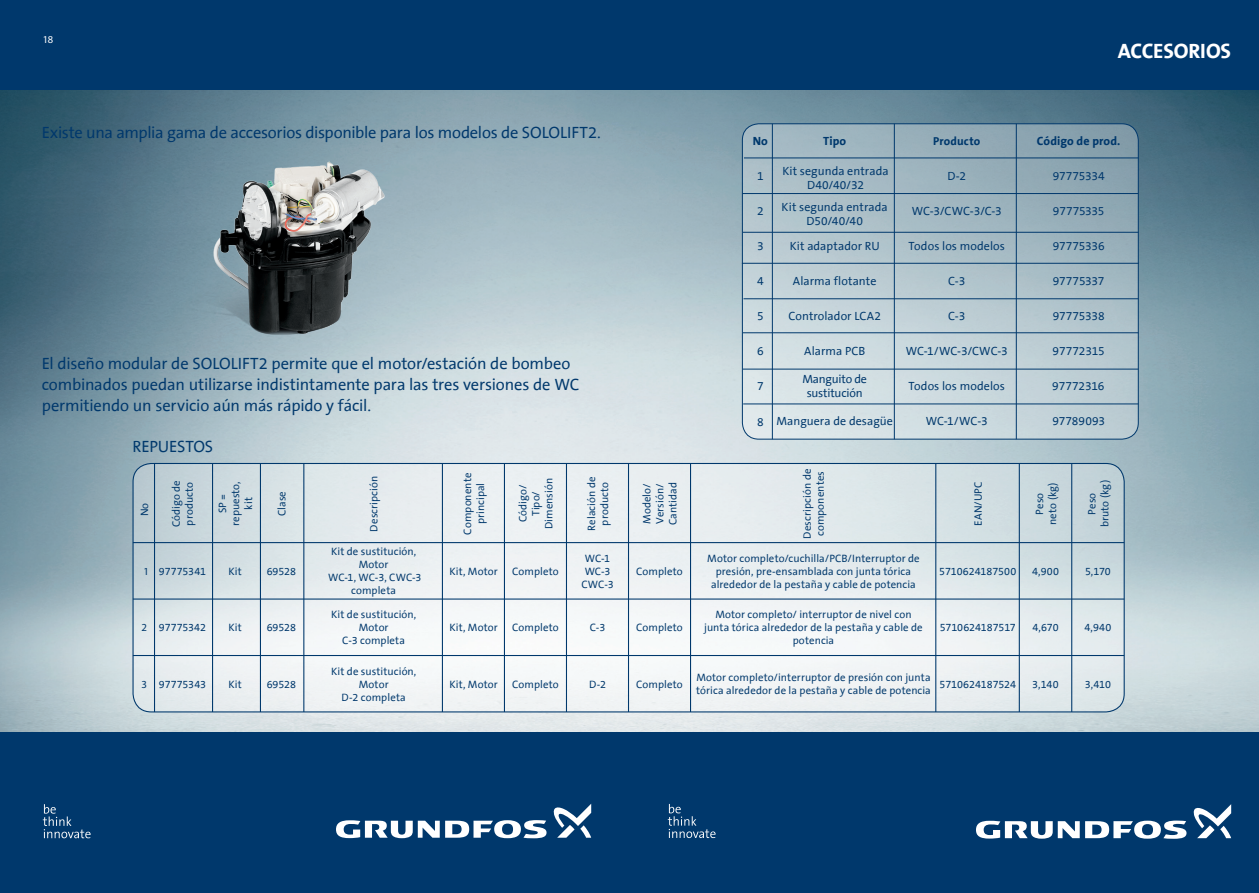
<style>
.page{position:relative;width:1259px;height:893px;background:#fff}
.page>*{position:absolute;margin:0;border:0;box-sizing:border-box;transform-origin:0 0}
.t1{font:700 21px "Grundfos The Sans";color:#fff}
.t2{font:16.5px/21px "Grundfos The Sans";letter-spacing:-.01em;color:#00386c}
.t3{font:12px/13.6px "Grundfos The Sans";color:#00386c;text-align:center}
.t4{font:12px/13.6px "Grundfos The Sans";letter-spacing:-.02em;color:#00386c;text-align:center}
.t5{font:700 12px "Grundfos The Sans";color:#00386c}
.t6{font:700 11.7px "Grundfos The Sans";color:#00386c}
.t7{font:10.8px/12.9px "Grundfos The Sans";letter-spacing:.01em;color:#00386c;text-align:center}
.t8{font:10.8px "Grundfos The Sans";letter-spacing:-.01em;color:#00386c}
.t9{font:10.8px "Myriad Pro";color:#00386c}
.t10{font:10.5px "Myriad Pro";color:#fff}
</style>
<div class="page">
<img style="left:0;top:89px;width:1258px;height:643px">
<svg style="left:133px;top:463px;width:991px;height:249px;fill:#e9eef0"></svg>
<svg style="left:742px;top:124px;width:396px;height:315px;background:#b1c4cc"></svg>
<div style="left:742px;top:123px;width:396px;height:317px;border:1px solid #00386c;border-radius:17px"></div>
<hr style="left:742px;top:193px;width:396px;height:1px;background:#00386c">
<hr style="left:743px;top:232px;width:395px;height:1px;background:#00386c">
<hr style="left:742px;top:263px;width:396px;height:1px;background:#00386c">
<hr style="left:744px;top:158px;width:394px;height:1px;background:#00386c">
<hr style="left:133px;top:542px;width:991px;height:1px;background:#00386c">
<hr style="left:133px;top:598px;width:991px;height:2px;background:#00386c">
<hr style="left:133px;top:655px;width:991px;height:1px;background:#00386c">
<hr style="left:743px;top:298px;width:395px;height:1px;background:#00386c">
<hr style="left:743px;top:332px;width:395px;height:1px;background:#00386c">
<hr style="left:743px;top:369px;width:395px;height:1px;background:#00386c">
<hr style="left:743px;top:403px;width:395px;height:1px;background:#00386c">
<hr style="left:772px;top:124px;width:1px;height:315px;background:#00386c">
<hr style="left:894px;top:124px;width:1px;height:315px;background:#00386c">
<hr style="left:1015px;top:124px;width:1px;height:315px;background:#00386c">
<hr style="left:154px;top:463px;width:1px;height:249px;background:#00386c">
<hr style="left:260px;top:463px;width:1px;height:249px;background:#00386c">
<hr style="left:303px;top:463px;width:1px;height:249px;background:#00386c">
<hr style="left:442px;top:463px;width:1px;height:249px;background:#00386c">
<hr style="left:935px;top:463px;width:1px;height:249px;background:#00386c">
<hr style="left:504px;top:463px;width:1px;height:249px;background:#00386c">
<hr style="left:566px;top:463px;width:1px;height:249px;background:#00386c">
<hr style="left:1071px;top:463px;width:1px;height:249px;background:#00386c">
<hr style="left:1018px;top:463px;width:2px;height:249px;background:#00386c">
<hr style="left:690px;top:463px;width:1px;height:249px;background:#00386c">
<hr style="left:212px;top:463px;width:1px;height:249px;background:#00386c">
<hr style="left:628px;top:463px;width:1px;height:249px;background:#00386c">
<img style="left:44px;top:127px;width:354px;height:218px">
<div style="left:0;top:0;width:1259px;height:89px;background:#00386c"></div>
<div style="left:0;top:732px;width:1259px;height:161px;background:#00386c"></div>
<svg style="left:976px;top:821px;width:103px;height:18px"></svg>
<svg style="left:1085px;top:821px;width:101px;height:18px"></svg>
<svg style="left:1193px;top:804px;width:38px;height:34px"></svg>
<svg style="left:336px;top:820px;width:210px;height:18px"></svg>
<svg style="left:553px;top:804px;width:38px;height:34px"></svg>
<svg style="left:43px;top:804px;width:48px;height:34px"></svg>
<svg style="left:668px;top:804px;width:47px;height:34px"></svg>
<p class="t10" style="left:43px;top:33px;width:12px">18</p>
<h2 class="t2" style="left:42px;top:123px;width:560px">Existe una amplia gama de accesorios disponible para los modelos de SOLOLIFT2.</h2>
<h2 class="t2" style="left:42px;top:354px;width:539px">El diseño modular de SOLOLIFT2 permite que el motor/estación de bombeo combinados puedan utilizarse indistintamente para las tres versiones de WC permitiendo un servicio aún más rápido y fácil.</h2>
<h2 class="t2" style="left:132px;top:436px;width:82px">REPUESTOS</h2>
<h1 class="t1" style="left:1117px;top:39px;width:13px">ACCESORIOS</h1>
<p class="t5" style="left:752px;top:135px;width:17px">No</p>
<p class="t3" style="left:757px;top:170px;width:8px">1</p>
<p class="t3" style="left:757px;top:205px;width:8px">2</p>
<p class="t3" style="left:757px;top:240px;width:8px">3</p>
<p class="t3" style="left:757px;top:275px;width:8px">4</p>
<p class="t3" style="left:757px;top:310px;width:8px">5</p>
<p class="t3" style="left:757px;top:345px;width:8px">6</p>
<p class="t3" style="left:757px;top:380px;width:8px">7</p>
<p class="t3" style="left:757px;top:416px;width:8px">8</p>
<p class="t5" style="left:823px;top:135px;width:25px">Tipo</p>
<p class="t6" style="left:933px;top:135px;width:48px">Producto</p>
<p class="t5" style="left:1037px;top:135px;width:85px">Código de prod.</p>
<p class="t3" style="left:782px;top:165px;width:108px">Kit segunda entrada<br>D40/40/32</p>
<p class="t3" style="left:947px;top:170px;width:20px">D-2</p>
<p class="t3" style="left:1052px;top:170px;width:53px">97775334</p>
<p class="t3" style="left:781px;top:201px;width:108px">Kit segunda entrada<br>D50/40/40</p>
<p class="t3" style="left:911px;top:205px;width:92px">WC-3/CWC-3/C-3</p>
<p class="t3" style="left:1053px;top:205px;width:53px">97775335</p>
<p class="t3" style="left:790px;top:240px;width:91px">Kit adaptador RU</p>
<p class="t3" style="left:908px;top:240px;width:98px">Todos los modelos</p>
<p class="t3" style="left:1052px;top:240px;width:53px">97775336</p>
<p class="t3" style="left:793px;top:275px;width:85px">Alarma flotante</p>
<p class="t3" style="left:948px;top:275px;width:19px">C-3</p>
<p class="t3" style="left:1052px;top:275px;width:53px">97775337</p>
<p class="t3" style="left:788px;top:310px;width:94px">Controlador LCA2</p>
<p class="t3" style="left:948px;top:310px;width:19px">C-3</p>
<p class="t3" style="left:1052px;top:310px;width:53px">97775338</p>
<p class="t3" style="left:804px;top:345px;width:62px">Alarma PCB</p>
<p class="t3" style="left:905px;top:345px;width:104px">WC-1/WC-3/CWC-3</p>
<p class="t3" style="left:1052px;top:345px;width:54px">97772315</p>
<p class="t4" style="left:802px;top:373px;width:66px">Manguito de sustitución</p>
<p class="t3" style="left:908px;top:380px;width:98px">Todos los modelos</p>
<p class="t3" style="left:1052px;top:380px;width:54px">97772316</p>
<p class="t3" style="left:776px;top:415px;width:118px">Manguera de desagüe</p>
<p class="t3" style="left:926px;top:415px;width:63px">WC-1/WC-3</p>
<p class="t3" style="left:1052px;top:415px;width:54px">97789093</p>
<p class="t7" style="left:139px;top:516px;width:15px;rotate:-90deg">No</p>
<p class="t9" style="left:143px;top:565px;width:7px">1</p>
<p class="t7" style="left:368px;top:532px;width:57px;rotate:-90deg">Descripción</p>
<p class="t7" style="left:801px;top:539px;width:71px;text-align:left;rotate:-90deg">Descripción de componentes</p>
<p class="t7" style="left:216px;top:526px;width:46px;rotate:-90deg">SP = repuesto, kit</p>
<p class="t7" style="left:461px;top:535px;width:63px;rotate:-90deg">Componente principal</p>
<p class="t7" style="left:517px;top:529px;width:53px;rotate:-90deg">Código/<br>Tipo/<br>Dimensión</p>
<p class="t7" style="left:1033px;top:525px;width:44px;rotate:-90deg">Peso neto (kg)</p>
<p class="t7" style="left:1085px;top:515px;width:23px;rotate:-90deg">Peso</p>
<p class="t7" style="left:585px;top:531px;width:55px;rotate:-90deg">Relación de producto</p>
<p class="t7" style="left:170px;top:527px;width:49px;text-align:left;rotate:-90deg">Código de producto</p>
<p class="t7" style="left:972px;top:526px;width:46px;rotate:-90deg">EAN/UPC</p>
<p class="t7" style="left:641px;top:524px;width:42px;rotate:-90deg">Modelo/</p>
<p class="t7" style="left:1098px;top:527px;width:48px;rotate:-90deg">bruto (kg)</p>
<p class="t7" style="left:654px;top:525px;width:45px;text-align:left;rotate:-90deg">Versión/<br>Cantidad</p>
<p class="t7" style="left:276px;top:516px;width:26px;rotate:-90deg">Clase</p>
<p class="t7" style="left:328px;top:546px;width:95px">Kit de sustitución,<br>Motor<br>WC-1, WC-3, CWC-3 completa</p>
<p class="t7" style="left:707px;top:552px;width:214px">Motor completo/cuchilla/PCB/Interruptor de presión, pre-ensamblada con junta tórica alrededor de la pestaña y cable de potencia</p>
<p class="t7" style="left:581px;top:552px;width:34px">WC-1<br>WC-3<br>CWC-3</p>
<p class="t7" style="left:228px;top:565px;width:15px">Kit</p>
<p class="t7" style="left:449px;top:565px;width:50px">Kit, Motor</p>
<p class="t7" style="left:512px;top:565px;width:48px">Completo</p>
<p class="t7" style="left:636px;top:565px;width:48px">Completo</p>
<p class="t7" style="left:1032px;top:565px;width:28px">4,900</p>
<p class="t7" style="left:1085px;top:565px;width:27px">5,170</p>
<p class="t7" style="left:267px;top:565px;width:31px">69528</p>
<p class="t7" style="left:159px;top:565px;width:49px">97775341</p>
<p class="t7" style="left:939px;top:565px;width:79px">5710624187500</p>
<p class="t7" style="left:331px;top:609px;width:87px">Kit de sustitución,<br>Motor<br>C-3 completa</p>
<p class="t7" style="left:704px;top:609px;width:220px">Motor completo/ interruptor de nivel con junta tórica alrededor de la pestaña y cable de potencia</p>
<p class="t9" style="left:142px;top:621px;width:7px">2</p>
<p class="t7" style="left:228px;top:622px;width:15px">Kit</p>
<p class="t7" style="left:449px;top:622px;width:50px">Kit, Motor</p>
<p class="t7" style="left:512px;top:622px;width:48px">Completo</p>
<p class="t7" style="left:590px;top:622px;width:17px">C-3</p>
<p class="t7" style="left:636px;top:622px;width:48px">Completo</p>
<p class="t7" style="left:1032px;top:622px;width:28px">4,670</p>
<p class="t7" style="left:1084px;top:622px;width:28px">4,940</p>
<p class="t7" style="left:267px;top:622px;width:31px">69528</p>
<p class="t7" style="left:159px;top:622px;width:49px">97775342</p>
<p class="t8" style="left:939px;top:622px;width:78px">5710624187517</p>
<p class="t7" style="left:331px;top:665px;width:87px">Kit de sustitución,<br>Motor<br>D-2 completa</p>
<p class="t7" style="left:696px;top:672px;width:236px;text-align:left">Motor completo/interruptor de presión con junta tórica alrededor de la pestaña y cable de potencia</p>
<p class="t9" style="left:142px;top:678px;width:7px">3</p>
<p class="t7" style="left:228px;top:678px;width:15px">Kit</p>
<p class="t7" style="left:449px;top:678px;width:50px">Kit, Motor</p>
<p class="t7" style="left:512px;top:678px;width:48px">Completo</p>
<p class="t7" style="left:589px;top:678px;width:18px">D-2</p>
<p class="t7" style="left:636px;top:678px;width:48px">Completo</p>
<p class="t7" style="left:1032px;top:678px;width:28px">3,140</p>
<p class="t7" style="left:1085px;top:678px;width:28px">3,410</p>
<p class="t7" style="left:267px;top:678px;width:31px">69528</p>
<p class="t7" style="left:159px;top:678px;width:49px">97775343</p>
<p class="t8" style="left:939px;top:679px;width:78px">5710624187524</p>
</div>
